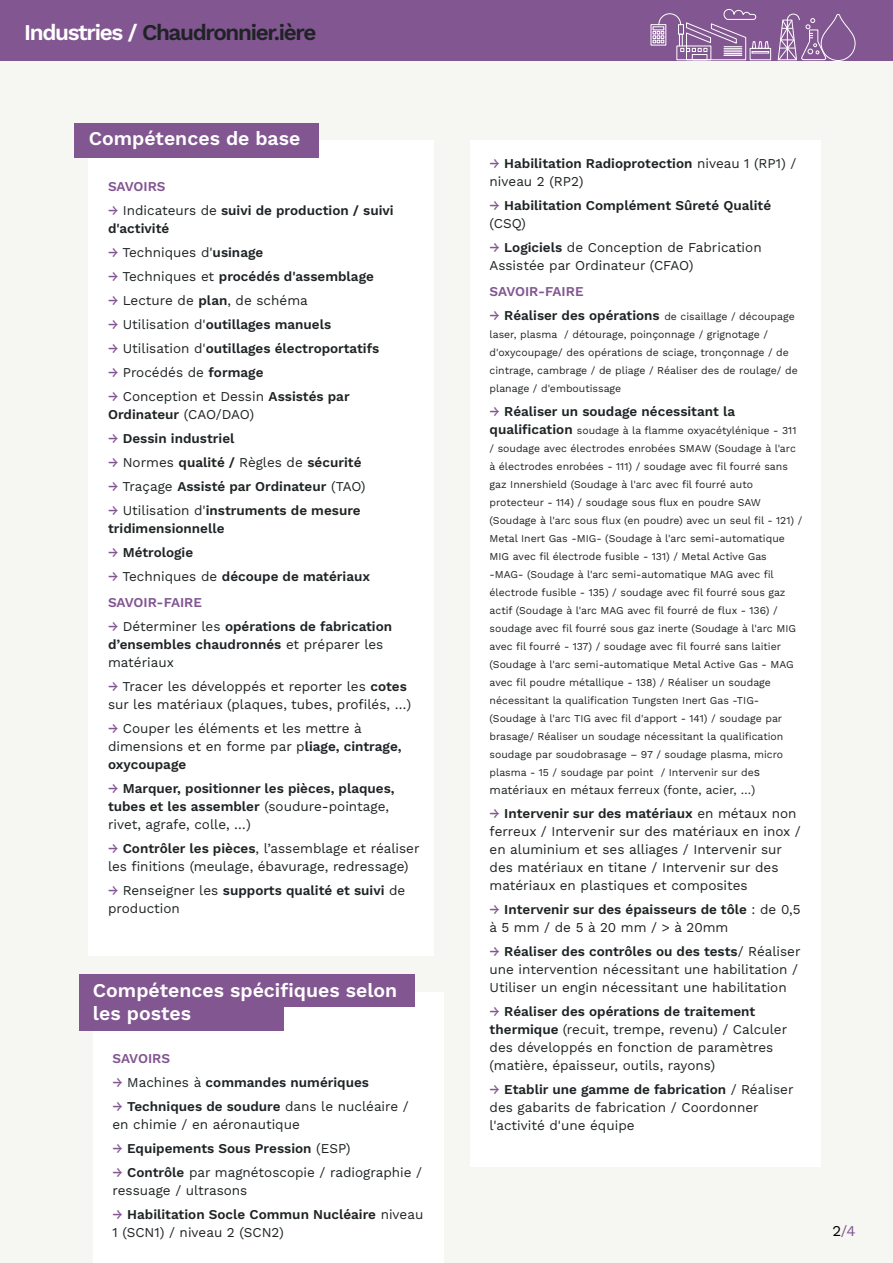
<style>
.page{position:relative;width:893px;height:1263px;background:#f6f6f3}
.page>*{position:absolute;margin:0;border:0;box-sizing:border-box;transform-origin:0 0}
.t1{font:600 22.5px "Work Sans";letter-spacing:-.06em;color:#1f2325}
.t2{font:600 19.5px/23.4px "Work Sans";color:#fff}
.t3{font:15px "Work Sans";color:#825691}
.t4{font:13.5px/18px "Work Sans";color:#1f2325}
.t5{font:600 13.5px/18px "Work Sans";color:#1f2325}
.t6{font:600 13.5px "Work Sans";color:#825691}
.t7{font:12px "Work Sans";color:#1f2325}
.t8{font:10.5px/18px "Work Sans";color:#1f2325}
.s1{color:#fff}
.s2{font-weight:500;color:#825691}
.s3{font-weight:400}
.s4{font-weight:600}
.s5{color:#825691}
.s6{font-weight:500;font-size:13.5px;color:#825691}
.s7{font-weight:600;font-size:13.5px}
.s8{font-size:12px}
.s9{color:#000001}
</style>
<div class="page">
<div style="left:93px;top:992px;width:351px;height:271px;background:#fff"></div>
<div style="left:79px;top:974px;width:336px;height:33px;background:#825691"></div>
<div style="left:79px;top:996px;width:204px;height:34px;background:#825691"></div>
<div style="left:470px;top:140px;width:351px;height:1026px;background:#fff"></div>
<div style="left:89px;top:140px;width:345px;height:815px;background:#fff"></div>
<div style="left:74px;top:123px;width:244px;height:34px;background:#825691"></div>
<div style="left:0;top:0;width:893px;height:61px;background:#825691"></div>
<div style="left:750px;top:48px;width:21px;height:12px;border:1px solid #fff"></div>
<svg style="left:777px;top:13px;width:79px;height:48px"></svg>
<svg style="left:653px;top:9px;width:116px;height:52px"></svg>
<div style="left:692px;top:54px;width:15px;height:6px;border:1px solid #fff"></div>
<h1 class="t1" style="left:24px;top:15px;width:294px"><span class="s1">Industries /</span> Chaudronnier.ière</h1>
<h2 class="t2" style="left:89px;top:126px;width:213px">Compétences de base</h2>
<p class="t6" style="left:108px;top:176px;width:59px">SAVOIRS</p>
<p class="t5" style="left:108px;top:201px;width:287px"><span class="s2">→</span> <span class="s3">Indicateurs de</span> suivi de production / suivi d'activité</p>
<p class="t4" style="left:108px;top:243px;width:157px"><span class="s2">→</span> Techniques d'<span class="s4">usinage</span></p>
<p class="t5" style="left:108px;top:267px;width:267px"><span class="s2">→</span> <span class="s3">Techniques et</span> procédés d'assemblage</p>
<p class="t4" style="left:108px;top:291px;width:201px"><span class="s2">→</span> Lecture de <span class="s4">plan</span>, de schéma</p>
<p class="t5" style="left:108px;top:315px;width:225px"><span class="s2">→</span> <span class="s3">Utilisation d'</span>outillages manuels</p>
<p class="t5" style="left:108px;top:339px;width:273px"><span class="s2">→</span> <span class="s3">Utilisation d'</span>outillages électroportatifs</p>
<p class="t4" style="left:108px;top:363px;width:157px"><span class="s2">→</span> Procédés de <span class="s4">formage</span></p>
<p class="t4" style="left:108px;top:387px;width:243px"><span class="s2">→</span> Conception et Dessin <span class="s4">Assistés par<br>Ordinateur</span> (CAO/DAO)</p>
<p class="t5" style="left:108px;top:429px;width:128px"><span class="s2">→</span> Dessin industriel</p>
<p class="t5" style="left:108px;top:453px;width:255px"><span class="s2">→</span> <span class="s3">Normes</span> qualité / <span class="s3">Règles de</span> sécurité</p>
<p class="t5" style="left:108px;top:477px;width:259px"><span class="s2">→</span> <span class="s3">Traçage</span> Assisté par Ordinateur <span class="s3">(TAO)</span></p>
<p class="t5" style="left:108px;top:501px;width:254px"><span class="s2">→</span> <span class="s3">Utilisation d'</span>instruments de mesure tridimensionnelle</p>
<p class="t5" style="left:108px;top:543px;width:87px"><span class="s2">→</span> Métrologie</p>
<p class="t5" style="left:108px;top:563px;width:264px;line-height:25.5px"><span class="s2">→</span> <span class="s3">Techniques de</span> découpe de matériaux<br><span class="s5">SAVOIR-FAIRE</span></p>
<p class="t5" style="left:108px;top:617px;width:286px"><span class="s2">→</span> <span class="s3">Déterminer les</span> opérations de fabrication d’ensembles chaudronnés <span class="s3">et préparer les matériaux</span></p>
<p class="t4" style="left:108px;top:677px;width:305px"><span class="s2">→</span> Tracer les développés et reporter les <span class="s4">cotes </span>sur les matériaux (plaques, tubes, profilés, …)</p>
<p class="t4" style="left:108px;top:719px;width:295px"><span class="s2">→</span> Couper les éléments et les mettre à dimensions et en forme par p<span class="s4">liage, cintrage, oxycoupage</span></p>
<p class="t5" style="left:108px;top:779px;width:288px"><span class="s2">→</span> Marquer, positionner les pièces, plaques, tubes et les assembler <span class="s3">(soudure-pointage, rivet, agrafe, colle, …)</span></p>
<p class="t4" style="left:108px;top:839px;width:313px"><span class="s2">→</span> <span class="s4">Contrôler les pièces</span>, l’assemblage et réaliser les finitions (meulage, ébavurage, redressage)</p>
<p class="t4" style="left:108px;top:881px;width:299px"><span class="s2">→</span> Renseigner les <span class="s4">supports qualité et suivi</span> de production</p>
<h2 class="t2" style="left:93px;top:978px;width:306px">Compétences spécifiques selon les postes</h2>
<p class="t6" style="left:113px;top:1048px;width:59px">SAVOIRS</p>
<p class="t5" style="left:113px;top:1073px;width:258px"><span class="s2">→</span> <span class="s3">Machines à</span> commandes numériques</p>
<p class="t4" style="left:113px;top:1097px;width:298px"><span class="s2">→</span> <span class="s4">Techniques de soudure</span> dans le nucléaire / en chimie / en aéronautique</p>
<p class="t5" style="left:113px;top:1139px;width:240px"><span class="s2">→</span> Equipements Sous Pression <span class="s3">(ESP)</span></p>
<p class="t4" style="left:113px;top:1163px;width:311px"><span class="s2">→</span> <span class="s4">Contrôle</span> par magnétoscopie / radiographie / ressuage / ultrasons</p>
<p class="t5" style="left:113px;top:1205px;width:312px"><span class="s2">→</span> Habilitation Socle Commun Nucléaire <span class="s3">niveau<br>1 (SCN1) / niveau 2 (SCN2)</span></p>
<p class="t5" style="left:490px;top:154px;width:308px"><span class="s2">→</span> Habilitation Radioprotection <span class="s3">niveau 1 (RP1) / niveau 2 (RP2)</span></p>
<p class="t5" style="left:490px;top:196px;width:283px"><span class="s2">→</span> Habilitation Complément Sûreté Qualité <span class="s3">(CSQ)</span></p>
<p class="t4" style="left:490px;top:238px;width:274px"><span class="s2">→</span> <span class="s4">Logiciels</span> de Conception de Fabrication<br>Assistée par Ordinateur (CFAO)</p>
<p class="t6" style="left:490px;top:281px;width:95px">SAVOIR-FAIRE</p>
<p class="t8" style="left:490px;top:307px;width:310px"><span class="s6">→</span> <span class="s7">Réaliser des opérations</span> de cisaillage / découpage laser, plasma / détourage, poinçonnage / grignotage / d'oxycoupage/ des opérations de sciage, tronçonnage / de cintrage, cambrage / de pliage / Réaliser des de roulage/ de planage / d'emboutissage</p>
<p class="t5" style="left:490px;top:402px;width:247px"><span class="s2">→</span> Réaliser un soudage nécessitant la</p>
<p class="t8" style="left:490px;top:421px;width:314px"><span class="s7">qualification</span> soudage à la flamme oxyacétylénique - 311 / soudage avec électrodes enrobées SMAW (Soudage à l'arc à électrodes enrobées - 111) / soudage avec fil fourré sans gaz Innershield (Soudage à l'arc avec fil fourré auto protecteur - 114) / soudage sous flux en poudre SAW (Soudage à l'arc sous flux (en poudre) avec un seul fil - 121) / Metal Inert Gas -MIG- (Soudage à l'arc semi-automatique MIG avec fil électrode fusible - 131) / Metal Active Gas -MAG- (Soudage à l'arc semi-automatique MAG avec fil électrode fusible - 135) / soudage avec fil fourré sous gaz actif (Soudage à l'arc MAG avec fil fourré de flux - 136) / soudage avec fil fourré sous gaz inerte (Soudage à l'arc MIG avec fil fourré - 137) / soudage avec fil fourré sans laitier (Soudage à l'arc semi-automatique Metal Active Gas - MAG avec fil poudre métallique - 138) / Réaliser un soudage nécessitant la qualification Tungsten Inert Gas -TIG-(Soudage à l'arc TIG avec fil d'apport - 141) / soudage par brasage/ Réaliser un soudage nécessitant la qualification soudage par soudobrasage – 97 / soudage plasma, micro plasma - 15 / soudage par point / Intervenir sur de<span class="s8">s</span></p>
<p class="t7" style="left:490px;top:781px;width:267px">matériaux en métaux ferreux (fonte, acier, …)</p>
<p class="t4" style="left:490px;top:804px;width:313px"><span class="s2">→</span> <span class="s4">Intervenir sur des matériaux</span> en métaux non ferreux / Intervenir sur des matériaux en inox / en aluminium et ses alliages / Intervenir sur des matériaux en titane / Intervenir sur des matériaux en plastiques et composites</p>
<p class="t5" style="left:490px;top:900px;width:312px"><span class="s2">→</span> Intervenir sur des épaisseurs de tôle <span class="s3">: de 0,5 à 5 mm / de 5 à 20 mm / &gt; à 20mm</span></p>
<p class="t4" style="left:490px;top:942px;width:312px"><span class="s2">→</span> <span class="s4">Réaliser des contrôles ou des tests</span>/ Réaliser une intervention nécessitant une habilitation /<br>Utiliser un engin nécessitant une habilitation</p>
<p class="t4" style="left:490px;top:1002px;width:299px"><span class="s2">→</span> <span class="s4">Réaliser des opérations de traitement thermique</span> (recuit, trempe, revenu) / Calculer des développés en fonction de paramètres (matière, épaisseur, outils, rayons)</p>
<p class="t4" style="left:490px;top:1080px;width:305px"><span class="s2">→</span> <span class="s4">Etablir une gamme de fabrication</span> / Réaliser des gabarits de fabrication / Coordonner l'activité d'une équipe</p>
<h3 class="t3" style="left:833px;top:1220px;width:25px"><span class="s9">2</span>/4</h3>
</div>
